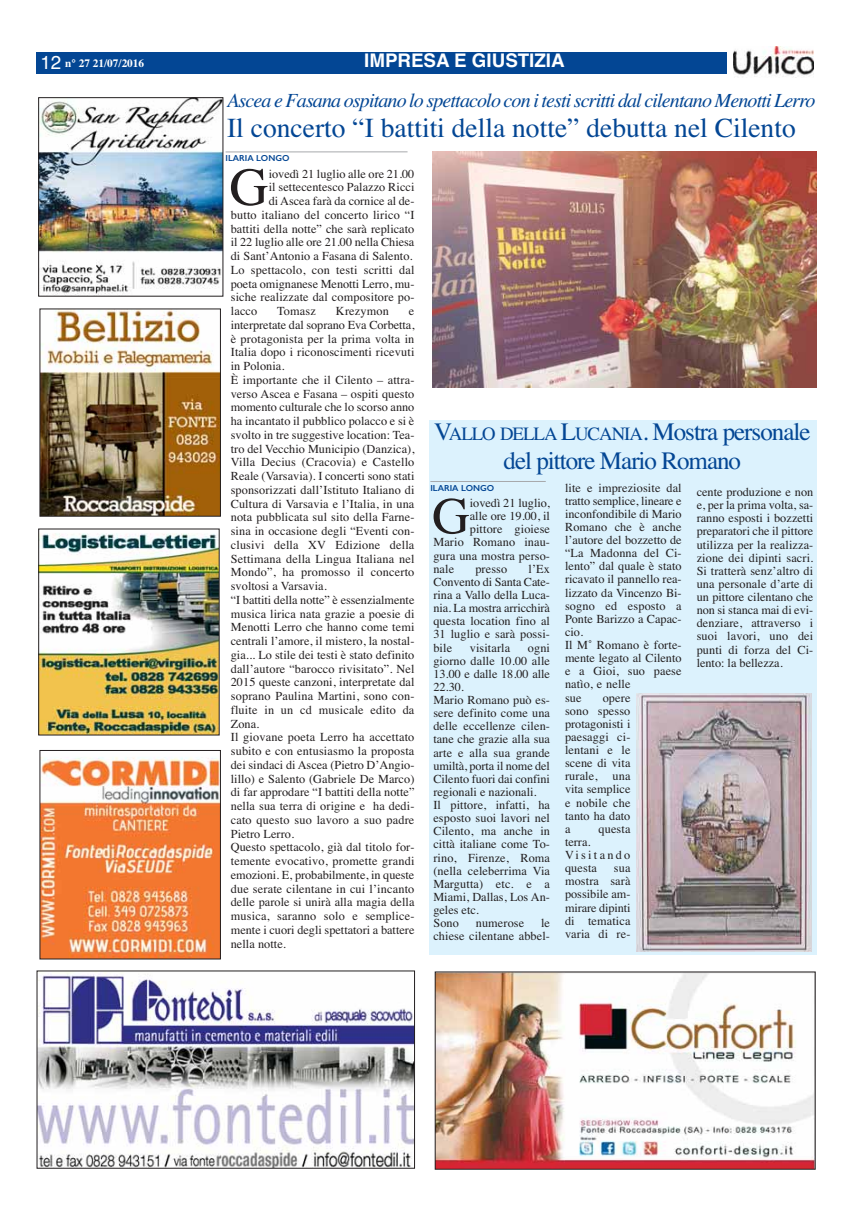
<style>
.page{position:relative;width:851px;height:1205px;background:#fff}
.page>*{position:absolute;margin:0;border:0;box-sizing:border-box;transform-origin:0 0}
.t1{font:53.75px "Times";color:#231f20}
.t2{font:51.88px "Times";color:#231f20}
.t3{font:27.5px "Times";color:#034694}
.t4{font:25px/28.8px "Times";letter-spacing:-.04em;color:#034694;text-align:center}
.t5{font:italic 20px "Times";letter-spacing:-.045em;color:#034694}
.t6{font:700 18.75px "Helvetica";color:#fff}
.t7{font:12.25px/13.1px "Times";letter-spacing:.01em;color:#231f20}
.t8{font:700 11.25px "Times";color:#fff}
.t9{font:600 8.75px "Gill Sans";color:#034694}
.s1{font-family:"Helvetica";font-weight:400;font-size:18.75px}
.s2{font-size:18.75px}
</style>
<div class="page">
<div style="left:36px;top:52px;width:690px;height:22px;background:#034694"></div>
<img style="left:437px;top:973px;width:376px;height:194px">
<img style="left:39px;top:972px;width:374px;height:194px">
<img style="left:40px;top:533px;width:177px;height:200px">
<div style="left:38px;top:529px;width:181px;height:206px;border:1px solid #231f20"></div>
<img style="left:42px;top:311px;width:177px;height:203px">
<div style="left:40px;top:309px;width:181px;height:207px;border:1px solid #231f20"></div>
<img style="left:42px;top:757px;width:177px;height:200px">
<div style="left:40px;top:750px;width:181px;height:209px;border:1px solid #231f20"></div>
<img style="left:40px;top:99px;width:181px;height:195px">
<div style="left:38px;top:97px;width:185px;height:199px;border:1px solid #231f20"></div>
<img style="left:733px;top:46px;width:80px;height:32px">
<hr style="left:225px;top:152px;width:182px;height:1px;background:#a7a9ac">
<div style="left:429px;top:420px;width:387px;height:534px;background:#dcf2fd"></div>
<img style="left:432px;top:152px;width:384px;height:235px">
<img style="left:636px;top:694px;width:174px;height:257px">
<hr style="left:430px;top:481px;width:115px;height:1px;background:#a7a9ac">
<p class="t8" style="left:40px;top:59px;width:105px"><span class="s1">12</span> n° 27 21/07/2016</p>
<h3 class="t6" style="left:364px;top:54px;width:202px">IMPRESA E GIUSTIZIA</h3>
<h3 class="t5" style="left:227px;top:93px;width:590px">Ascea e Fasana ospitano lo spettacolo con i testi scritti dal cilentano Menotti Lerro</h3>
<h3 class="t3" style="left:227px;top:118px;width:570px">Il concerto “I battiti della notte” debutta nel Cilento</h3>
<p class="t9" style="left:225px;top:153px;width:65px">ILARIA LONGO</p>
<h1 class="t1" style="left:229px;top:167px;width:40px">G</h1>
<p class="t7" style="left:269px;top:168px;width:147px">iovedì 21 luglio alle ore 21.00</p>
<p class="t7" style="left:269px;top:182px;width:147px">il settecentesco Palazzo Ricci</p>
<p class="t7" style="left:269px;top:195px;width:147px">di Ascea farà da cornice al de-</p>
<p class="t7" style="left:231px;top:209px;width:185px">butto italiano del concerto lirico “I</p>
<p class="t7" style="left:231px;top:223px;width:185px">battiti della notte” che sarà replicato</p>
<p class="t7" style="left:231px;top:237px;width:185px">il 22 luglio alle ore 21.00 nella Chiesa</p>
<p class="t7" style="left:231px;top:250px;width:183px">di Sant’Antonio a Fasana di Salento.</p>
<p class="t7" style="left:231px;top:264px;width:185px">Lo spettacolo, con testi scritti dal</p>
<p class="t7" style="left:231px;top:278px;width:185px">poeta omignanese Menotti Lerro, mu-</p>
<p class="t7" style="left:231px;top:292px;width:185px">siche realizzate dal compositore po-</p>
<p class="t7" style="left:231px;top:305px;width:28px">lacco</p>
<p class="t7" style="left:277px;top:305px;width:40px">Tomasz</p>
<p class="t7" style="left:336px;top:305px;width:54px">Krezymon</p>
<p class="t7" style="left:231px;top:305px;width:185px;line-height:13.8px;text-indent:178px">e interpretate dal soprano Eva Corbetta, è protagonista per la prima volta in Italia dopo i riconoscimenti ricevuti in Polonia.<br>È importante che il Cilento – attra&shy;verso Ascea e Fasana – ospiti questo momento culturale che lo scorso anno ha incantato il pubblico polacco e si è svolto in tre suggestive location: Tea&shy;tro del Vecchio Municipio (Danzica), Villa Decius (Cracovia) e Castello Reale (Varsavia). I concerti sono stati sponsorizzati dall’Istituto Italiano di Cultura di Varsavia e l’Italia, in una nota pubblicata sul sito della Farne&shy;sina in occasione degli “Eventi con&shy;clusivi della XV Edizione della Settimana della Lingua Italiana nel Mondo”, ha promosso il concerto svoltosi a Varsavia.<br>“I battiti della notte” è essenzialmente musica lirica nata grazie a poesie di Menotti Lerro che hanno come temi centrali l’amore, il mistero, la nostal&shy;gia... Lo stile dei testi è stato definito dall’autore “barocco rivisitato”. Nel 2015 queste canzoni, interpretate dal soprano Paulina Martini, sono con&shy;fluite in un cd musicale edito da Zona.<br>Il giovane poeta Lerro ha accettato subito e con entusiasmo la proposta dei sindaci di Ascea (Pietro D’Angio&shy;lillo) e Salento (Gabriele De Marco) di far approdare “I battiti della notte” nella sua terra di origine e ha dedi&shy;cato questo suo lavoro a suo padre Pietro Lerro.<br>Questo spettacolo, già dal titolo for&shy;temente evocativo, promette grandi emozioni. E, probabilmente, in queste due serate cilentane in cui l’incanto delle parole si unirà alla magia della musica, saranno solo e semplice&shy;mente i cuori degli spettatori a battere nella notte.</p>
<h3 class="t4" style="left:434px;top:419px;width:378px">V<span class="s2">ALLO DELLA</span> L<span class="s2">UCANIA</span>. Mostra personale del pittore Mario Romano</h3>
<p class="t9" style="left:430px;top:483px;width:65px">ILARIA LONGO</p>
<p class="t7" style="left:565px;top:482px;width:118px">lite e impreziosite dal tratto semplice, lineare e inconfondibile di Mario<br>Romano che è anche l’autore del bozzetto de “La Madonna del Ci&shy;lento” dal quale è stato ricavato il pannello rea&shy;lizzato da Vincenzo Bi&shy;sogno ed esposto a<br>Ponte Barizzo a Capac&shy;cio.<br>Il M˚ Romano è forte&shy;mente legato al Cilento e a Gioi, suo paese natìo, e nelle<br>sue</p>
<p class="t7" style="left:696px;top:486px;width:118px;text-align:justify">cente produzione e non e, per la prima volta, sa&shy;ranno esposti i bozzetti preparatori che il pittore utilizza per la realizza&shy;zione dei dipinti sacri.<br>Si tratterà senz’altro di una personale d’arte di un pittore cilentano che non si stanca mai di evi&shy;denziare, attraverso i suoi lavori, uno dei punti di forza del Ci&shy;lento: la bellezza.</p>
<h2 class="t2" style="left:432px;top:497px;width:39px">G</h2>
<p class="t7" style="left:470px;top:497px;width:82px">iovedì 21 luglio,</p>
<p class="t7" style="left:470px;top:511px;width:82px">alle ore 19.00, il</p>
<p class="t7" style="left:470px;top:524px;width:82px">pittore gioiese</p>
<p class="t7" style="left:433px;top:537px;width:118px">Mario Romano inau-</p>
<p class="t7" style="left:433px;top:550px;width:118px">gura una mostra perso-</p>
<p class="t7" style="left:433px;top:563px;width:22px">nale</p>
<p class="t7" style="left:475px;top:563px;width:33px">presso</p>
<p class="t7" style="left:433px;top:563px;width:118px;text-align:justify;text-indent:95px">l’Ex Convento di Santa Cate&shy;rina a Vallo della Luca&shy;nia. La mostra arricchirà questa location fino al 31 luglio e sarà possi&shy;bile</p>
<p class="t7" style="left:469px;top:642px;width:42px">visitarla</p>
<p class="t7" style="left:433px;top:642px;width:118px;text-indent:94px">ogni giorno dalle 10.00 alle<br>13.00 e dalle 18.00 alle<br>22.30.<br>Mario Romano può es&shy;sere definito come una delle eccellenze cilen&shy;tane che grazie alla sua arte e alla sua grande umiltà, porta il nome del<br>Cilento fuori dai confini regionali e nazionali.<br>Il pittore, infatti, ha esposto suoi lavori nel<br>Cilento, ma anche in città italiane come To&shy;rino, Firenze, Roma (nella celeberrima Via<br>Margutta) etc. e a<br>Miami, Dallas, Los An&shy;geles etc.<br>Sono</p>
<p class="t7" style="left:565px;top:692px;width:67px;text-align:justify;text-indent:38px">opere sono spesso protagonisti i paesaggi ci&shy;lentani e le scene di vita rurale, una vita semplice e nobile che tanto ha dato a</p>
<p class="t7" style="left:598px;top:823px;width:33px">questa</p>
<p class="t7" style="left:565px;top:836px;width:67px">terra.<br>Visitando questa</p>
<p class="t7" style="left:565px;top:863px;width:67px;text-align:justify;text-indent:49px">sua mostra sarà possibile am&shy;mirare dipinti di tematica varia di re-</p>
<p class="t7" style="left:433px;top:917px;width:118px;text-align:right">le<br>chiese cilentane abbel-</p>
<p class="t7" style="left:475px;top:917px;width:50px">numerose</p>
</div>
